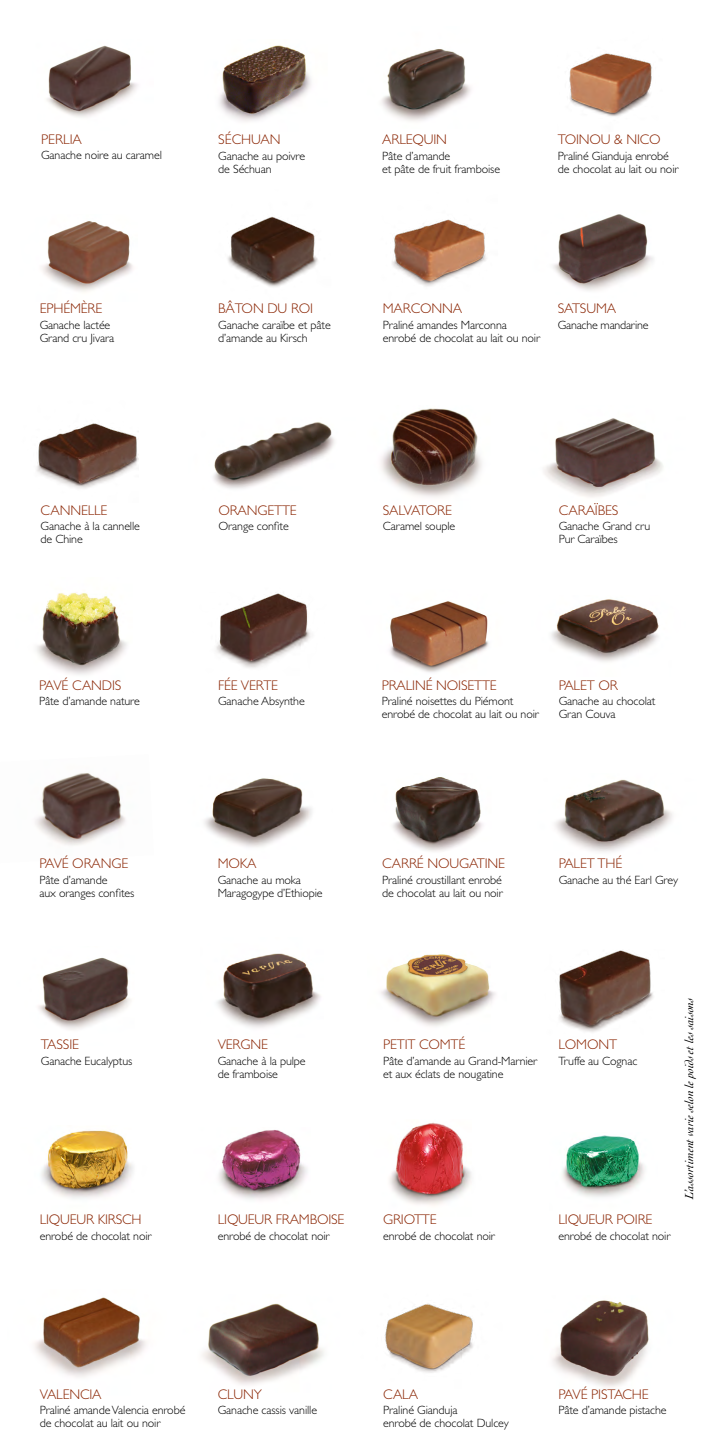
<style>
.page{position:relative;width:709px;height:1446px;background:#fff}
.page>*{position:absolute;margin:0;border:0;box-sizing:border-box;transform-origin:0 0}
.t1{font:300 14px "Gill Sans";letter-spacing:-.01em;color:#892301}
.t2{font:300 14px "Gill Sans";letter-spacing:-.04em;color:#892301}
.t3{font:300 12px/13px "Gill Sans";letter-spacing:-.01em;color:#000}
.t4{font:italic 12px "Cochin";letter-spacing:-.005em;color:#000}
</style>
<div class="page">
<img style="left:381px;top:49px;width:90px;height:72px">
<img style="left:42px;top:221px;width:91px;height:71px">
<img style="left:389px;top:1122px;width:83px;height:84px">
<img style="left:218px;top:1130px;width:89px;height:70px">
<img style="left:41px;top:1130px;width:92px;height:69px">
<img style="left:562px;top:1135px;width:83px;height:62px">
<img style="left:204px;top:778px;width:108px;height:69px">
<img style="left:213px;top:422px;width:122px;height:67px">
<img style="left:216px;top:593px;width:95px;height:75px">
<img style="left:36px;top:593px;width:91px;height:82px">
<img style="left:551px;top:599px;width:108px;height:63px">
<img style="left:393px;top:777px;width:90px;height:75px">
<img style="left:35px;top:773px;width:91px;height:73px">
<img style="left:555px;top:779px;width:117px;height:73px">
<img style="left:381px;top:954px;width:115px;height:72px">
<img style="left:559px;top:950px;width:94px;height:82px">
<img style="left:47px;top:45px;width:91px;height:72px">
<img style="left:553px;top:214px;width:100px;height:77px">
<img style="left:381px;top:408px;width:101px;height:89px">
<img style="left:544px;top:418px;width:119px;height:79px">
<img style="left:389px;top:601px;width:100px;height:72px">
<img style="left:385px;top:1303px;width:88px;height:70px">
<img style="left:552px;top:1300px;width:97px;height:87px">
<img style="left:34px;top:1297px;width:113px;height:80px">
<img style="left:38px;top:958px;width:93px;height:72px">
<img style="left:219px;top:45px;width:92px;height:77px">
<img style="left:202px;top:1303px;width:122px;height:82px">
<img style="left:216px;top:953px;width:105px;height:75px">
<img style="left:569px;top:53px;width:83px;height:64px">
<img style="left:227px;top:216px;width:91px;height:71px">
<img style="left:392px;top:219px;width:95px;height:68px">
<img style="left:36px;top:423px;width:103px;height:66px">
<p class="t1" style="left:41px;top:131px;width:42px">PERLIA</p>
<p class="t3" style="left:41px;top:149px;width:122px">Ganache noire au caramel</p>
<p class="t1" style="left:40px;top:300px;width:64px">EPHÉMÈRE</p>
<p class="t3" style="left:40px;top:318px;width:76px">Ganache lactée<br>Grand cru Jivara</p>
<p class="t1" style="left:218px;top:131px;width:64px">SÉCHUAN</p>
<p class="t3" style="left:218px;top:150px;width:88px">Ganache au poivre de Séchuan</p>
<p class="t1" style="left:218px;top:300px;width:96px">BÂTON DU ROI</p>
<p class="t3" style="left:218px;top:318px;width:114px">Ganache caraïbe et pâte d’amande au Kirsch</p>
<p class="t1" style="left:382px;top:131px;width:66px">ARLEQUIN</p>
<p class="t3" style="left:382px;top:150px;width:119px">Pâte d’amande<br>et pâte de fruit framboise</p>
<p class="t1" style="left:558px;top:131px;width:104px">TOINOU &amp; NICO</p>
<p class="t3" style="left:558px;top:150px;width:122px">Praliné Gianduja enrobé de chocolat au lait ou noir</p>
<p class="t1" style="left:383px;top:300px;width:81px">MARCONNA</p>
<p class="t3" style="left:383px;top:318px;width:159px">Praliné amandes Marconna enrobé de chocolat au lait ou noir</p>
<p class="t1" style="left:558px;top:300px;width:60px">SATSUMA</p>
<p class="t3" style="left:558px;top:318px;width:92px">Ganache mandarine</p>
<p class="t1" style="left:41px;top:502px;width:68px">CANNELLE</p>
<p class="t3" style="left:41px;top:519px;width:101px">Ganache à la cannelle de Chine</p>
<p class="t1" style="left:218px;top:502px;width:80px">ORANGETTE</p>
<p class="t3" style="left:218px;top:519px;width:72px">Orange confite</p>
<p class="t2" style="left:383px;top:502px;width:71px">SALVATORE</p>
<p class="t3" style="left:383px;top:519px;width:74px">Caramel souple</p>
<p class="t1" style="left:558px;top:502px;width:61px">CARAÏBES</p>
<p class="t3" style="left:558px;top:519px;width:93px">Ganache Grand cru<br>Pur Caraïbes</p>
<p class="t1" style="left:39px;top:678px;width:84px">PAVÉ CANDIS</p>
<p class="t3" style="left:39px;top:695px;width:102px">Pâte d’amande nature</p>
<p class="t1" style="left:218px;top:678px;width:61px">FÉE VERTE</p>
<p class="t3" style="left:218px;top:695px;width:88px">Ganache Absynthe</p>
<p class="t1" style="left:382px;top:678px;width:116px">PRALINÉ NOISETTE</p>
<p class="t3" style="left:382px;top:695px;width:159px">Praliné noisettes du Piémont enrobé de chocolat au lait ou noir</p>
<p class="t1" style="left:558px;top:678px;width:61px">PALET OR</p>
<p class="t3" style="left:558px;top:695px;width:98px">Ganache au chocolat<br>Gran Couva</p>
<p class="t1" style="left:39px;top:855px;width:90px">PAVÉ ORANGE</p>
<p class="t3" style="left:39px;top:874px;width:96px">Pâte d’amande<br>aux oranges confites</p>
<p class="t1" style="left:218px;top:855px;width:40px">MOKA</p>
<p class="t3" style="left:218px;top:874px;width:106px">Ganache au moka<br>Maragogype d’Ethiopie</p>
<p class="t1" style="left:382px;top:855px;width:124px">CARRÉ NOUGATINE</p>
<p class="t3" style="left:382px;top:874px;width:122px">Praliné croustillant enrobé de chocolat au lait ou noir</p>
<p class="t1" style="left:558px;top:855px;width:65px">PALET THÉ</p>
<p class="t3" style="left:558px;top:874px;width:121px">Ganache au thé Earl Grey</p>
<p class="t1" style="left:41px;top:1037px;width:40px">TASSIE</p>
<p class="t3" style="left:41px;top:1055px;width:93px">Ganache Eucalyptus</p>
<p class="t1" style="left:218px;top:1037px;width:52px">VERGNE</p>
<p class="t3" style="left:218px;top:1055px;width:89px">Ganache à la pulpe de framboise</p>
<p class="t1" style="left:383px;top:1037px;width:84px">PETIT COMTÉ</p>
<p class="t3" style="left:383px;top:1055px;width:156px">Pâte d’amande au Grand-Marnier et aux éclats de nougatine</p>
<p class="t1" style="left:558px;top:1037px;width:60px">LOMONT</p>
<p class="t3" style="left:558px;top:1055px;width:80px">Truffe au Cognac</p>
<p class="t4" style="left:682px;top:1199px;width:204px;rotate:-90deg">L’assortiment varie selon le poids et les saisons</p>
<p class="t1" style="left:40px;top:1211px;width:103px">LIQUEUR KIRSCH</p>
<p class="t3" style="left:40px;top:1229px;width:113px">enrobé de chocolat noir</p>
<p class="t1" style="left:218px;top:1211px;width:128px">LIQUEUR FRAMBOISE</p>
<p class="t3" style="left:218px;top:1229px;width:113px">enrobé de chocolat noir</p>
<p class="t1" style="left:383px;top:1211px;width:55px">GRIOTTE</p>
<p class="t3" style="left:383px;top:1229px;width:113px">enrobé de chocolat noir</p>
<p class="t1" style="left:558px;top:1211px;width:95px">LIQUEUR POIRE</p>
<p class="t3" style="left:558px;top:1229px;width:113px">enrobé de chocolat noir</p>
<p class="t1" style="left:40px;top:1386px;width:63px">VALENCIA</p>
<p class="t3" style="left:40px;top:1403px;width:147px">Praliné amande Valencia enrobé de chocolat au lait ou noir</p>
<p class="t1" style="left:218px;top:1386px;width:46px">CLUNY</p>
<p class="t3" style="left:218px;top:1403px;width:101px">Ganache cassis vanille</p>
<p class="t1" style="left:383px;top:1386px;width:36px">CALA</p>
<p class="t3" style="left:383px;top:1403px;width:127px">Praliné Gianduja<br>enrobé de chocolat Dulcey</p>
<p class="t1" style="left:558px;top:1386px;width:92px">PAVÉ PISTACHE</p>
<p class="t3" style="left:558px;top:1403px;width:110px">Pâte d’amande pistache</p>
</div>
